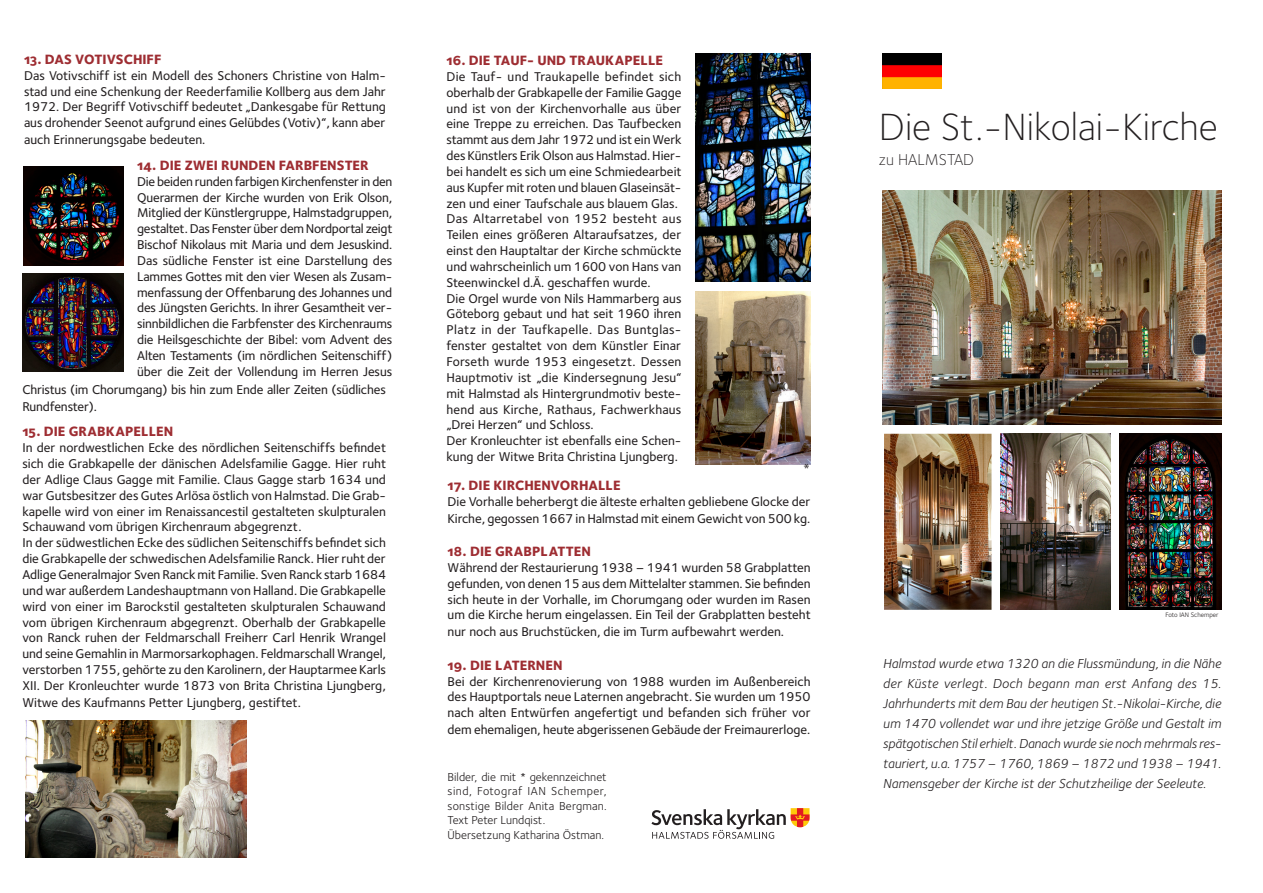
<style>
.page{position:relative;width:1263px;height:893px;background:#fff}
.page>*{position:absolute;margin:0;border:0;box-sizing:border-box;transform-origin:0 0}
.t1{font:300 39.3px "Foundry Sterling";color:#231f20}
.t2{font:300 16.2px "Foundry Sterling";color:#231f20}
.t3{font:13.95px "Foundry Sterling Extra Bold OSF";color:#9e2d32}
.t4{font:italic 13.5px/20.1px "Foundry Sterling";color:#231f20;text-align:justify}
.t5{font:13.5px "Myriad Pro";color:#231f20}
.t6{font:500 13.2px/15.9px "Foundry Sterling";color:#231f20;text-align:justify}
.t7{font:12px/14.4px "Foundry Sterling";color:#231f20;text-align:justify}
.t8{font:6.75px "Foundry Sterling";color:#231f20}
</style>
<div class="page">
<img style="left:883px;top:190px;width:338px;height:235px">
<img style="left:884px;top:434px;width:107px;height:176px">
<img style="left:695px;top:291px;width:115px;height:174px">
<img style="left:24px;top:167px;width:100px;height:98px">
<img style="left:22px;top:273px;width:101px;height:98px">
<img style="left:695px;top:53px;width:115px;height:229px">
<img style="left:1120px;top:434px;width:101px;height:176px">
<img style="left:1001px;top:434px;width:110px;height:176px">
<img style="left:25px;top:721px;width:222px;height:136px">
<svg style="left:651px;top:808px;width:158px;height:31px"></svg>
<img style="left:883px;top:53px;width:59px;height:35px">
<p class="t3" style="left:24px;top:51px;width:139px">13. DAS VOTIVSCHIFF</p>
<p class="t6" style="left:24px;top:67px;width:363px">Das Votivschiff ist ein Modell des Schoners Christine von Halm&shy;stad und eine Schenkung der Reederfamilie Kollberg aus dem Jahr 1972. Der Begriff Votivschiff bedeutet „Dankesgabe für Rettung aus drohender Seenot aufgrund eines Gelübdes (Votiv)“, kann aber auch Erinnerungsgabe bedeuten.</p>
<p class="t3" style="left:137px;top:156px;width:233px">14. DIE ZWEI RUNDEN FARBFENSTER</p>
<p class="t6" style="left:137px;top:173px;width:257px">Die beiden runden farbigen Kirchenfenster in den Querarmen der Kirche wurden von Erik Olson, Mitglied der Künstlergruppe, Halmstadgruppen, gestaltet. Das Fenster über dem Nordportal zeigt Bischof Nikolaus mit Maria und dem Jesuskind.<br>Das südliche Fenster ist eine Darstellung des Lammes Gottes mit den vier Wesen als Zusam&shy;menfassung der Offenbarung des Johannes und des Jüngsten Gerichts. In ihrer Gesamtheit ver&shy;sinnbildlichen die Farbfenster des Kirchenraums die Heilsgeschichte der Bibel: vom Advent des Alten Testaments (im nördlichen Seitenschiff) über die Zeit der Vollendung im Herren Jesus</p>
<p class="t6" style="left:22px;top:381px;width:365px;line-height:16.8px">Christus (im Chorumgang) bis hin zum Ende aller Zeiten (südliches<br>Rundfenster).</p>
<p class="t3" style="left:22px;top:423px;width:152px">15. DIE GRABKAPELLEN</p>
<p class="t6" style="left:22px;top:440px;width:365px">In der nordwestlichen Ecke des nördlichen Seitenschiffs befindet sich die Grabkapelle der dänischen Adelsfamilie Gagge. Hier ruht der Adlige Claus Gagge mit Familie. Claus Gagge starb 1634 und war Gutsbesitzer des Gutes Arlösa östlich von Halmstad. Die Grab&shy;kapelle wird von einer im Renaissancestil gestalteten skulpturalen Schauwand vom übrigen Kirchenraum abgegrenzt.</p>
<p class="t6" style="left:22px;top:535px;width:365px">In der südwestlichen Ecke des südlichen Seitenschiffs befindet sich die Grabkapelle der schwedischen Adelsfamilie Ranck. Hier ruht der Adlige Generalmajor Sven Ranck mit Familie. Sven Ranck starb 1684 und war außerdem Landeshauptmann von Halland. Die Grabkapelle wird von einer im Barockstil gestalteten skulpturalen Schauwand vom übrigen Kirchenraum abgegrenzt. Oberhalb der Grabkapelle von Ranck ruhen der Feldmarschall Freiherr Carl Henrik Wrangel und seine Gemahlin in Marmorsarkophagen. Feldmarschall Wrangel, verstorben 1755, gehörte zu den Karolinern, der Hauptarmee Karls XII. Der Kronleuchter wurde 1873 von Brita Christina Ljungberg, Witwe des Kaufmanns Petter Ljungberg, gestiftet.</p>
<p class="t3" style="left:446px;top:52px;width:218px">16. DIE TAUF- UND TRAUKAPELLE</p>
<p class="t6" style="left:446px;top:68px;width:237px">Die Tauf- und Traukapelle befindet sich oberhalb der Grabkapelle der Familie Gagge und ist von der Kirchenvorhalle aus über eine Treppe zu erreichen. Das Taufbecken stammt aus dem Jahr 1972 und ist ein Werk des Künstlers Erik Olson aus Halmstad. Hier&shy;bei handelt es sich um eine Schmiedearbeit aus Kupfer mit roten und blauen Glaseinsät&shy;zen und einer Taufschale aus blauem Glas.</p>
<p class="t6" style="left:446px;top:211px;width:236px">Das Altarretabel von 1952 besteht aus Teilen eines größeren Altaraufsatzes, der einst den Hauptaltar der Kirche schmückte und wahrscheinlich um 1600 von Hans van Steenwinckel d.Ä. geschaffen wurde.</p>
<p class="t6" style="left:446px;top:290px;width:237px">Die Orgel wurde von Nils Hammarberg aus Göteborg gebaut und hat seit 1960 ihren Platz in der Taufkapelle. Das Buntglas&shy;fenster gestaltet von dem Künstler Einar Forseth wurde 1953 eingesetzt. Dessen Hauptmotiv ist „die Kindersegnung Jesu“ mit Halmstad als Hintergrundmotiv beste&shy;hend aus Kirche, Rathaus, Fachwerkhaus „Drei Herzen“ und Schloss.</p>
<p class="t6" style="left:446px;top:433px;width:236px">Der Kronleuchter ist ebenfalls eine Schen&shy;kung der Witwe Brita Christina Ljungberg.</p>
<p class="t3" style="left:448px;top:477px;width:175px">17. DIE KIRCHENVORHALLE</p>
<p class="t6" style="left:448px;top:493px;width:364px;line-height:16.8px">Die Vorhalle beherbergt die älteste erhalten gebliebene Glocke der<br>Kirche, gegossen 1667 in Halmstad mit einem Gewicht von 500 kg.</p>
<p class="t3" style="left:448px;top:543px;width:145px">18. DIE GRABPLATTEN</p>
<p class="t6" style="left:448px;top:559px;width:365px">Während der Restaurierung 1938 – 1941 wurden 58 Grabplatten gefunden, von denen 15 aus dem Mittelalter stammen. Sie befinden sich heute in der Vorhalle, im Chorumgang oder wurden im Rasen um die Kirche herum eingelassen. Ein Teil der Grabplatten besteht nur noch aus Bruchstücken, die im Turm aufbewahrt werden.</p>
<p class="t3" style="left:448px;top:656px;width:116px">19. DIE LATERNEN</p>
<p class="t6" style="left:448px;top:673px;width:365px">Bei der Kirchenrenovierung von 1988 wurden im Außenbereich des Hauptportals neue Laternen angebracht. Sie wurden um 1950 nach alten Entwürfen angefertigt und befanden sich früher vor dem ehemaligen, heute abgerissenen Gebäude der Freimaurerloge.</p>
<p class="t5" style="left:804px;top:460px;width:7px">*</p>
<p class="t7" style="left:448px;top:770px;width:161px">Bilder, die mit * gekennzeichnet sind, Fotograf IAN Schemper, sonstige Bilder Anita Bergman.<br>Text Peter Lundqist.</p>
<p class="t7" style="left:448px;top:827px;width:158px">Übersetzung Katharina Östman.</p>
<p class="t1" style="left:879px;top:104px;width:341px">Die St.-Nikolai-Kirche</p>
<p class="t2" style="left:879px;top:151px;width:97px">zu HALMSTAD</p>
<p class="t8" style="left:1165px;top:611px;width:55px">Foto IAN Schemper</p>
<p class="t4" style="left:883px;top:653px;width:340px">Halmstad wurde etwa 1320 an die Flussmündung, in die Nähe der Küste verlegt. Doch begann man erst Anfang des 15.<br>Jahrhunderts mit dem Bau der heutigen St.-Nikolai-Kirche, die um 1470 vollendet war und ihre jetzige Größe und Gestalt im spätgotischen Stil erhielt. Danach wurde sie noch mehrmals res&shy;tauriert, u.a. 1757 – 1760, 1869 – 1872 und 1938 – 1941.<br>Namensgeber der Kirche ist der Schutzheilige der Seeleute.</p>
</div>
